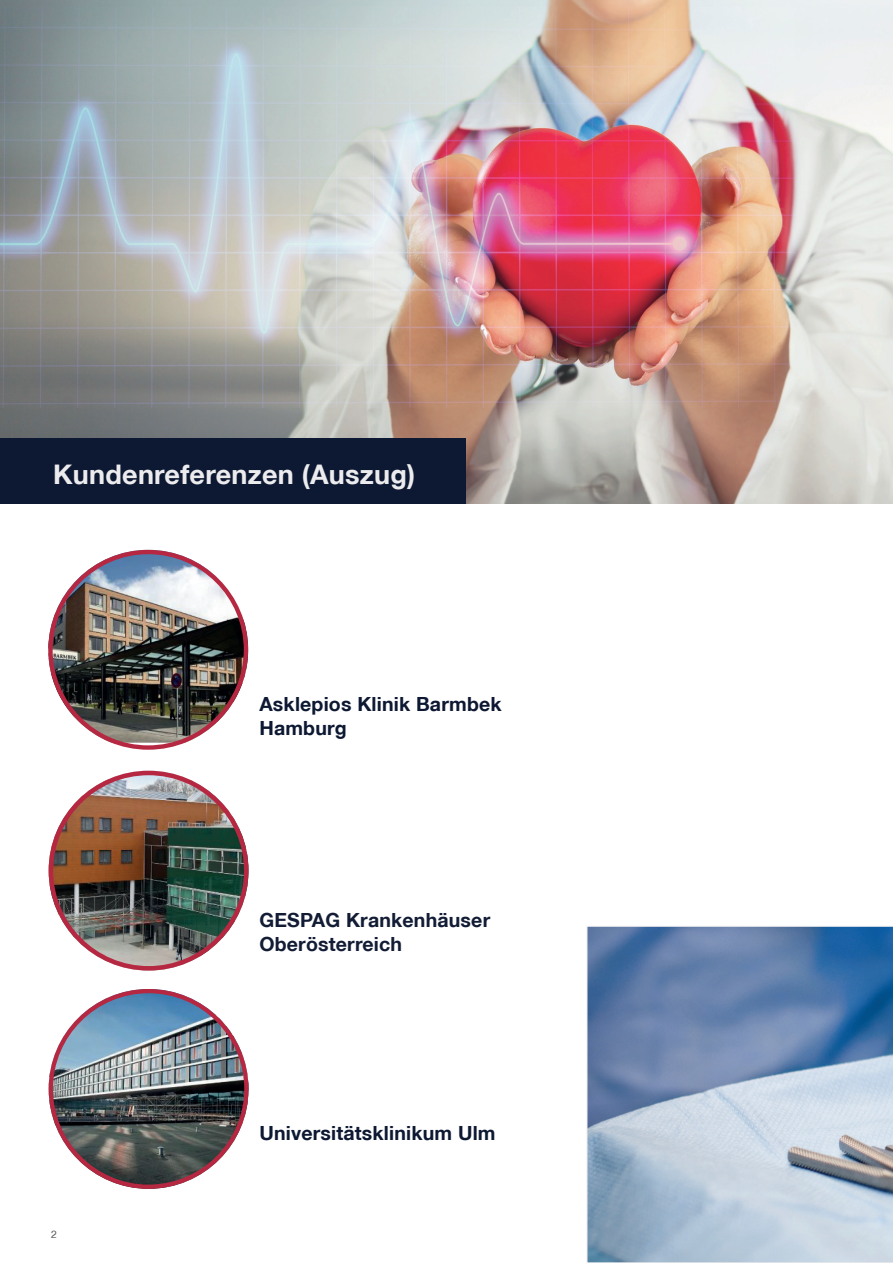
<style>
.page{position:relative;width:893px;height:1263px;background:#fff}
.page>*{position:absolute;margin:0;border:0;box-sizing:border-box;transform-origin:0 0}
.t1{font:700 27px "Helvetica Neue LT";letter-spacing:.01em;color:#ececee}
.t2{font:700 19.5px/23.4px "Helvetica Neue LT";letter-spacing:.01em;color:#0d1832}
.t3{font:700 19.5px/23.4px "Helvetica Neue LT";letter-spacing:.01em;color:#121c35}
.t4{font:10.5px "Helvetica Neue LT";color:#57585a}
</style>
<div class="page">
<img style="left:0;top:0;width:893px;height:504px">
<img style="left:48px;top:550px;width:200px;height:193px">
<div style="left:48px;top:550px;width:200px;height:200px;border:4px solid #b62841;border-radius:50%"></div>
<img style="left:49px;top:771px;width:200px;height:199px;border-radius:100px">
<div style="left:49px;top:771px;width:199px;height:199px;border:5px solid #b62841;border-radius:50%"></div>
<img style="left:49px;top:989px;width:200px;height:200px;border-radius:100px">
<div style="left:49px;top:989px;width:200px;height:200px;border:4px solid #b62841;border-radius:50%"></div>
<svg style="left:587px;top:926px;width:306px;height:337px;background:#8ca4c1"></svg>
<div style="left:0;top:439px;width:466px;height:65px;background:#0d1832"></div>
<h1 class="t1" style="left:53px;top:457px;width:364px">Kundenreferenzen (Auszug)</h1>
<p class="t2" style="left:259px;top:692px;width:244px">Asklepios Klinik Barmbek<br>Hamburg</p>
<p class="t3" style="left:259px;top:908px;width:232px">GESPAG Krankenhäuser<br>Oberösterreich</p>
<p class="t4" style="left:51px;top:1228px;width:7px">2</p>
<p class="t2" style="left:259px;top:1121px;width:238px">Universitätsklinikum Ulm</p>
</div>
